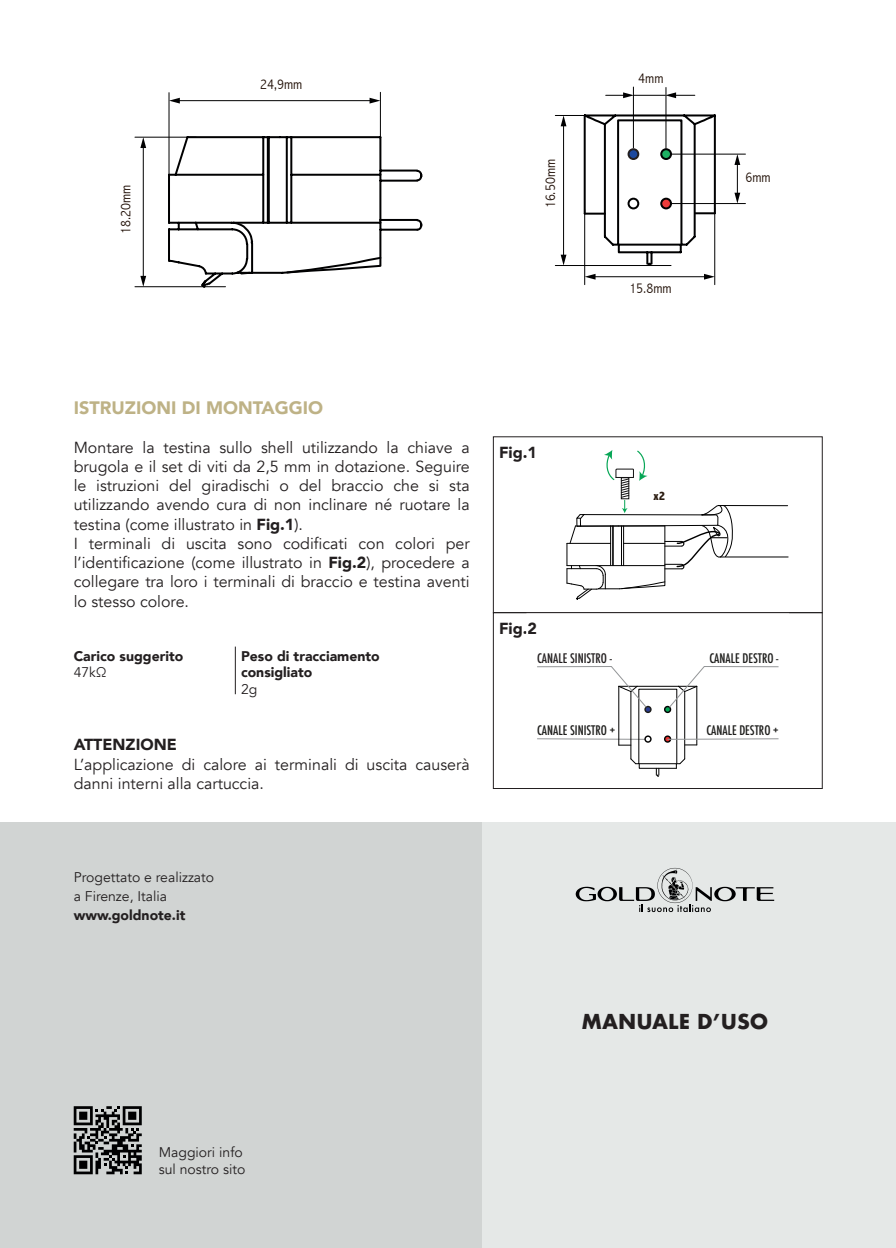
<style>
.page{position:relative;width:896px;height:1248px;background:#fff}
.page>*{position:absolute;margin:0;border:0;box-sizing:border-box;transform-origin:0 0}
.t1{font:700 20px "Futura";color:#231f20}
.t2{font:900 18px "Avenir";color:#beb286}
.t3{font:16px/19.2px "Avenir";color:#231f20;text-align:justify}
.t4{font:900 16px "Avenir";color:#231f20}
.t5{font:300 condensed 14.4px "Abadi";color:#221108;scale:1.05 1}
.t6{font:14px/16.8px "Avenir";color:#231f20}
.t7{font:900 14px/16.8px "Avenir";color:#231f20}
.t8{font:500 condensed 12.8px "Futura";color:#1d1d1b}
.t9{font:500 condensed 12.8px "Futura";color:#221e1f}
.t10{font:800 condensed 12.6px "Abadi";color:#2b1c11}
.s1{font-weight:900}
</style>
<div class="page">
<div style="left:0;top:822px;width:896px;height:425px;background:#e5e8e7"></div>
<div style="left:0;top:822px;width:482px;height:425px;background:#d1d4d3"></div>
<svg style="left:576px;top:867px;width:198px;height:45px"></svg>
<hr style="left:720px;top:556px;width:68px;height:1px;background:#000">
<hr style="left:718px;top:505px;width:69px;height:1px;background:#000">
<svg style="left:566px;top:450px;width:169px;height:149px"></svg>
<svg style="left:167px;top:135px;width:256px;height:153px"></svg>
<hr style="left:380px;top:92px;width:1px;height:46px;background:#000001">
<hr style="left:169px;top:93px;width:1px;height:82px;background:#000001">
<hr style="left:178px;top:100px;width:193px;height:1px;background:#000001">
<svg style="left:369px;top:98px;width:11px;height:6px"></svg>
<svg style="left:169px;top:98px;width:11px;height:6px"></svg>
<hr style="left:135px;top:286px;width:90px;height:1px;background:#000001">
<hr style="left:135px;top:137px;width:61px;height:1px;background:#000001">
<hr style="left:143px;top:146px;width:1px;height:132px;background:#000001">
<svg style="left:140px;top:276px;width:6px;height:11px"></svg>
<svg style="left:140px;top:137px;width:6px;height:11px"></svg>
<hr style="left:633px;top:87px;width:1px;height:61px;background:#000001">
<hr style="left:665px;top:87px;width:1px;height:61px;background:#000001">
<svg style="left:606px;top:92px;width:28px;height:6px"></svg>
<svg style="left:665px;top:92px;width:30px;height:6px"></svg>
<hr style="left:634px;top:95px;width:31px;height:1px;background:#000001">
<hr style="left:670px;top:154px;width:75px;height:1px;background:#000001">
<hr style="left:670px;top:203px;width:75px;height:1px;background:#000001">
<hr style="left:737px;top:163px;width:1px;height:32px;background:#000001">
<svg style="left:734px;top:154px;width:6px;height:11px"></svg>
<svg style="left:734px;top:193px;width:6px;height:10px"></svg>
<hr style="left:584px;top:210px;width:1px;height:74px;background:#000001">
<hr style="left:714px;top:208px;width:1px;height:76px;background:#000001">
<hr style="left:593px;top:276px;width:113px;height:1px;background:#000001">
<svg style="left:585px;top:274px;width:10px;height:5px"></svg>
<svg style="left:704px;top:274px;width:11px;height:5px"></svg>
<hr style="left:555px;top:115px;width:32px;height:1px;background:#000001">
<hr style="left:555px;top:265px;width:116px;height:1px;background:#000001">
<hr style="left:563px;top:124px;width:1px;height:132px;background:#000001">
<svg style="left:561px;top:116px;width:5px;height:10px"></svg>
<svg style="left:561px;top:255px;width:5px;height:10px"></svg>
<svg style="left:583px;top:113px;width:134px;height:155px"></svg>
<hr style="left:235px;top:646px;width:1px;height:48px;background:#231f20">
<svg style="left:537px;top:666px;width:242px;height:110px"></svg>
<div style="left:493px;top:612px;width:329px;height:176px;border:1px solid #231f20"></div>
<svg style="left:74px;top:1106px;width:68px;height:68px"></svg>
<p class="t5" style="left:117px;top:234px;width:48px;rotate:-90deg">18.20mm</p>
<p class="t5" style="left:260px;top:76px;width:42px">24,9mm</p>
<p class="t5" style="left:542px;top:208px;width:48px;rotate:-90deg">16.50mm</p>
<p class="t5" style="left:638px;top:70px;width:26px">4mm</p>
<p class="t5" style="left:629px;top:280px;width:42px">15.8mm</p>
<p class="t5" style="left:745px;top:169px;width:26px">6mm</p>
<p class="t2" style="left:74px;top:392px;width:251px">ISTRUZIONI DI MONTAGGIO</p>
<p class="t3" style="left:74px;top:438px;width:397px">Montare la testina sullo shell utilizzando la chiave a brugola e il set di viti da 2,5 mm in dotazione. Seguire le istruzioni del giradischi o del braccio che si sta utilizzando avendo cura di non inclinare né ruotare la testina (come illustrato in <span class="s1">Fig.1</span>).</p>
<p class="t3" style="left:74px;top:534px;width:397px">I terminali di uscita sono codificati con colori per l’identificazione (come illustrato in <span class="s1">Fig.2</span>), procedere a collegare tra loro i terminali di braccio e testina aventi lo stesso colore.</p>
<p class="t7" style="left:74px;top:647px;width:111px">Carico suggerito</p>
<p class="t6" style="left:74px;top:664px;width:34px">47kΩ</p>
<p class="t7" style="left:241px;top:647px;width:140px">Peso di tracciamento consigliato</p>
<p class="t6" style="left:241px;top:681px;width:18px">2g</p>
<p class="t4" style="left:74px;top:731px;width:105px">ATTENZIONE</p>
<p class="t3" style="left:74px;top:754px;width:397px">L’applicazione di calore ai terminali di uscita causerà danni interni alla cartuccia.</p>
<p class="t4" style="left:499px;top:439px;width:39px">Fig.1</p>
<p class="t10" style="left:653px;top:488px;width:13px">x2</p>
<p class="t4" style="left:499px;top:615px;width:39px">Fig.2</p>
<p class="t9" style="left:537px;top:650px;width:76px">CANALE SINISTRO -</p>
<p class="t8" style="left:709px;top:650px;width:71px">CANALE DESTRO -</p>
<p class="t8" style="left:537px;top:721px;width:79px">CANALE SINISTRO +</p>
<p class="t8" style="left:706px;top:721px;width:74px">CANALE DESTRO +</p>
<p class="t6" style="left:74px;top:868px;width:142px">Progettato e realizzato</p>
<p class="t6" style="left:74px;top:888px;width:95px">a Firenze, Italia</p>
<p class="t7" style="left:74px;top:906px;width:113px">www.goldnote.it</p>
<p class="t1" style="left:581px;top:1007px;width:188px">MANUALE D’USO</p>
<p class="t6" style="left:159px;top:1144px;width:88px">Maggiori info sul nostro sito</p>
</div>
